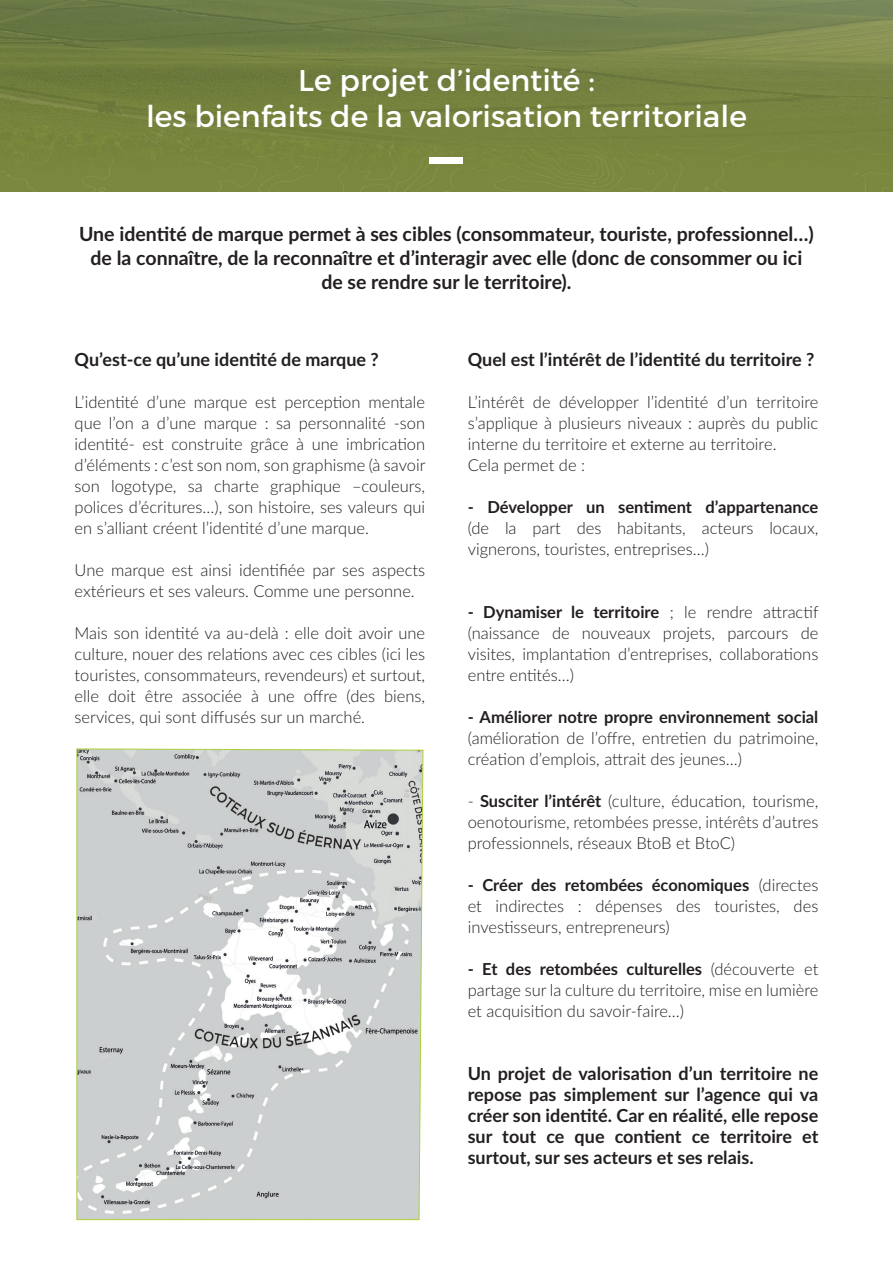
<style>
.page{position:relative;width:893px;height:1263px;background:#fff}
.page>*{position:absolute;margin:0;border:0;box-sizing:border-box;transform-origin:0 0}
.t1{font:30px "Montserrat";color:#fff}
.t2{font:700 19.5px/24px "Lato";color:#231f20;text-align:center}
.t3{font:700 18px/21px "Lato";color:#231f20;text-align:justify}
.t4{font:300 16.5px/21px "Lato";color:#231f20;text-align:justify}
.s1{font-weight:700}
</style>
<div class="page">
<img style="left:0;top:0;width:892px;height:191px">
<div style="left:430px;top:158px;width:33px;height:6px;background:#fff"></div>
<svg style="left:77px;top:748px;width:346px;height:472px"></svg>
<p class="t1" style="left:298px;top:62px;width:298px">Le projet d’identité :</p>
<p class="t1" style="left:146px;top:98px;width:602px">les bienfaits de la valorisation territoriale</p>
<p class="t2" style="left:79px;top:221px;width:736px">Une identité de marque permet à ses cibles (consommateur, touriste, professionnel…) de la connaître, de la reconnaître et d’interagir avec elle (donc de consommer ou ici de se rendre sur le territoire).</p>
<p class="t3" style="left:75px;top:348px;width:306px">Qu’est-ce qu’une identité de marque ?</p>
<p class="t4" style="left:75px;top:391px;width:352px">L’identité d’une marque est perception mentale que l’on a d’une marque : sa personnalité -son identité- est construite grâce à une imbrication d’éléments : c’est son nom, son graphisme (à savoir son logotype, sa charte graphique –couleurs, polices d’écritures…), son histoire, ses valeurs qui en s’alliant créent l’identité d’une marque.</p>
<p class="t4" style="left:75px;top:559px;width:352px">Une marque est ainsi identifiée par ses aspects extérieurs et ses valeurs. Comme une personne.</p>
<p class="t4" style="left:75px;top:622px;width:352px">Mais son identité va au-delà : elle doit avoir une culture, nouer des relations avec ces cibles (ici les touristes, consommateurs, revendeurs) et surtout, elle doit être associée à une offre (des biens, services, qui sont diffusés sur un marché.</p>
<p class="t3" style="left:468px;top:348px;width:348px">Quel est l’intérêt de l’identité du territoire ?</p>
<p class="t4" style="left:468px;top:391px;width:352px">L’intérêt de développer l’identité d’un territoire s’applique à plusieurs niveaux : auprès du public interne du territoire et externe au territoire.</p>
<p class="t4" style="left:468px;top:454px;width:119px">Cela permet de :</p>
<p class="t4" style="left:468px;top:496px;width:352px"><span class="s1">- Développer un sentiment d’appartenance </span>(de la part des habitants, acteurs locaux, vignerons, touristes, entreprises…)</p>
<p class="t4" style="left:468px;top:601px;width:352px"><span class="s1">- Dynamiser le territoire</span> ; le rendre attractif (naissance de nouveaux projets, parcours de visites, implantation d’entreprises, collaborations entre entités…)</p>
<p class="t4" style="left:468px;top:706px;width:352px"><span class="s1">- Améliorer notre propre environnement social </span>(amélioration de l’offre, entretien du patrimoine, création d’emplois, attrait des jeunes…)</p>
<p class="t4" style="left:468px;top:790px;width:352px">- <span class="s1">Susciter l’intérêt</span> (culture, éducation, tourisme, oenotourisme, retombées presse, intérêts d’autres professionnels, réseaux BtoB et BtoC)</p>
<p class="t4" style="left:468px;top:874px;width:352px"><span class="s1">- Créer des retombées économiques</span> (directes et indirectes : dépenses des touristes, des investisseurs, entrepreneurs)</p>
<p class="t4" style="left:468px;top:958px;width:352px"><span class="s1">- Et des retombées culturelles</span> (découverte et partage sur la culture du territoire, mise en lumière et acquisition du savoir-faire…)</p>
<p class="t3" style="left:468px;top:1062px;width:352px">Un projet de valorisation d’un territoire ne repose pas simplement sur l’agence qui va créer son identité. Car en réalité, elle repose sur tout ce que contient ce territoire et surtout, sur ses acteurs et ses relais.</p>
</div>
